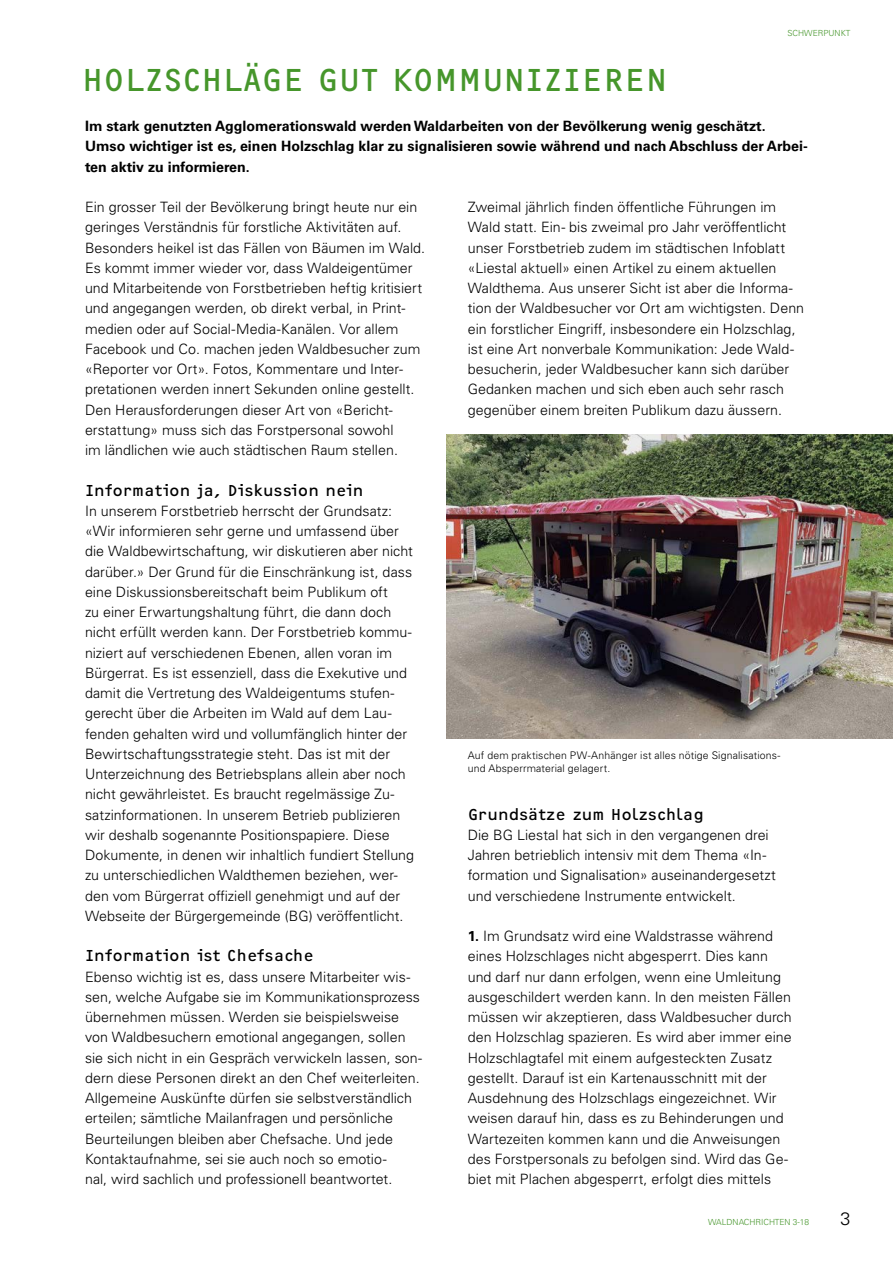
<style>
.page{position:relative;width:893px;height:1263px;background:#fff}
.page>*{position:absolute;margin:0;border:0;box-sizing:border-box;transform-origin:0 0}
.Überschrift_1__grün{font:33px "OCRF Pro";letter-spacing:.01em;color:#46962b}
.t1{font:300 18px "Univers LT Std";color:#000}
.Überschrift_2__schwa{font:16.5px "OCRF Pro";color:#000}
.Fliesstext{font:300 14.25px/20.2px "Univers LT Pro 45";color:#000}
.Lead__schwarz{font:700 14.25px/20.2px "Univers LT Pro 65";color:#000}
.Bildunterschrift__Te{font:300 10.5px/13.5px "Univers LT Pro 45";letter-spacing:.015em;color:#000}
.Seitenindex_oben{font:300 8.4px "Univers LT Std";color:#46962b}
.s1{font-family:"Univers LT Std";font-weight:700}
</style>
<div class="page">
<img style="left:446px;top:435px;width:447px;height:304px">
<p class="Überschrift_1__grün" style="left:82px;top:53px;width:587px">HOLZSCHLÄGE GUT KOMMUNIZIEREN</p>
<p class="Seitenindex_oben" style="left:787px;top:28px;width:64px">SCHWERPUNKT</p>
<p class="Lead__schwarz" style="left:85px;top:115px;width:724px">Im stark genutzten Agglomerationswald werden Waldarbeiten von der Bevölkerung wenig geschätzt.<br>Umso wichtiger ist es, einen Holzschlag klar zu signalisieren sowie während und nach Abschluss der Arbei&shy;ten aktiv zu informieren.</p>
<p class="Fliesstext" style="left:85px;top:196px;width:342px">Ein grosser Teil der Bevölkerung bringt heute nur ein geringes Verständnis für forstliche Aktivitäten auf.<br>Besonders heikel ist das Fällen von Bäumen im Wald.<br>Es kommt immer wieder vor, dass Waldeigentümer und Mitarbeitende von Forstbetrieben heftig kritisiert und angegangen werden, ob direkt verbal, in Print&shy;medien oder auf Social-Media-Kanälen. Vor allem Facebook und Co. machen jeden Waldbesucher zum «Reporter vor Ort». Fotos, Kommentare und Inter&shy;pretationen werden innert Sekunden online gestellt.<br>Den Herausforderungen dieser Art von «Bericht&shy;erstattung» muss sich das Forstpersonal sowohl<br>im ländlichen wie auch städtischen Raum stellen.</p>
<p class="Überschrift_2__schwa" style="left:85px;top:477px;width:280px">Information ja, Diskussion nein</p>
<p class="Fliesstext" style="left:85px;top:500px;width:331px">In unserem Forstbetrieb herrscht der Grundsatz: «Wir informieren sehr gerne und umfassend über die Waldbewirtschaftung, wir diskutieren aber nicht darüber.» Der Grund für die Einschränkung ist, dass eine Diskussionsbereitschaft beim Publikum oft<br>zu einer Erwartungshaltung führt, die dann doch nicht erfüllt werden kann. Der Forstbetrieb kommu&shy;niziert auf verschiedenen Ebenen, allen voran im Bürgerrat. Es ist essenziell, dass die Exekutive und damit die Vertretung des Waldeigentums stufen&shy;gerecht über die Arbeiten im Wald auf dem Lau&shy;fenden gehalten wird und vollumfänglich hinter der Bewirtschaftungsstrategie steht. Das ist mit der Unterzeichnung des Betriebsplans allein aber noch nicht gewährleistet. Es braucht regelmässige Zu&shy;satzinformationen. In unserem Betrieb publizieren wir deshalb sogenannte Positionspapiere. Diese Dokumente, in denen wir inhaltlich fundiert Stellung zu unterschiedlichen Waldthemen beziehen, wer&shy;den vom Bürgerrat offiziell genehmigt und auf der Webseite der Bürgergemeinde (BG) veröffentlicht.</p>
<p class="Überschrift_2__schwa" style="left:85px;top:942px;width:231px">Information ist Chefsache</p>
<p class="Fliesstext" style="left:85px;top:966px;width:339px">Ebenso wichtig ist es, dass unsere Mitarbeiter wis&shy;sen, welche Aufgabe sie im Kommunikationsprozess übernehmen müssen. Werden sie beispielsweise von Waldbesuchern emotional angegangen, sollen sie sich nicht in ein Gespräch verwickeln lassen, son&shy;dern diese Personen direkt an den Chef weiterleiten.<br>Allgemeine Auskünfte dürfen sie selbstverständlich erteilen; sämtliche Mailanfragen und persönliche Beurteilungen bleiben aber Chefsache. Und jede Kontaktaufnahme, sei sie auch noch so emotio-<br>nal, wird sachlich und professionell beantwortet.</p>
<p class="Fliesstext" style="left:468px;top:196px;width:338px">Zweimal jährlich finden öffentliche Führungen im Wald statt. Ein- bis zweimal pro Jahr veröffentlicht unser Forstbetrieb zudem im städtischen Infoblatt «Liestal aktuell» einen Artikel zu einem aktuellen Waldthema. Aus unserer Sicht ist aber die Informa&shy;tion der Waldbesucher vor Ort am wichtigsten. Denn ein forstlicher Eingriff, insbesondere ein Holzschlag, ist eine Art nonverbale Kommunikation: Jede Wald&shy;besucherin, jeder Waldbesucher kann sich darüber Gedanken machen und sich eben auch sehr rasch gegenüber einem breiten Publikum dazu äussern.</p>
<p class="Bildunterschrift__Te" style="left:468px;top:748px;width:314px">Auf dem praktischen PW-Anhänger ist alles nötige Signalisations&shy;und Absperrmaterial gelagert.</p>
<p class="Überschrift_2__schwa" style="left:468px;top:801px;width:238px">Grundsätze zum Holzschlag</p>
<p class="Fliesstext" style="left:468px;top:824px;width:310px">Die BG Liestal hat sich in den vergangenen drei Jahren betrieblich intensiv mit dem Thema «In&shy;formation und Signalisation» auseinandergesetzt und verschiedene Instrumente entwickelt.</p>
<p class="Fliesstext" style="left:468px;top:925px;width:325px"><span class="s1">1.</span> Im Grundsatz wird eine Waldstrasse während eines Holzschlages nicht abgesperrt. Dies kann und darf nur dann erfolgen, wenn eine Umleitung ausgeschildert werden kann. In den meisten Fällen müssen wir akzeptieren, dass Waldbesucher durch den Holzschlag spazieren. Es wird aber immer eine Holzschlagtafel mit einem aufgesteckten Zusatz gestellt. Darauf ist ein Kartenausschnitt mit der Ausdehnung des Holzschlags eingezeichnet. Wir weisen darauf hin, dass es zu Behinderungen und Wartezeiten kommen kann und die Anweisungen des Forstpersonals zu befolgen sind. Wird das Ge&shy;biet mit Plachen abgesperrt, erfolgt dies mittels</p>
<p class="Seitenindex_oben" style="left:708px;top:1216px;width:102px">WALDNACHRICHTEN 3-18</p>
<p class="t1" style="left:840px;top:1207px;width:12px">3</p>
</div>
